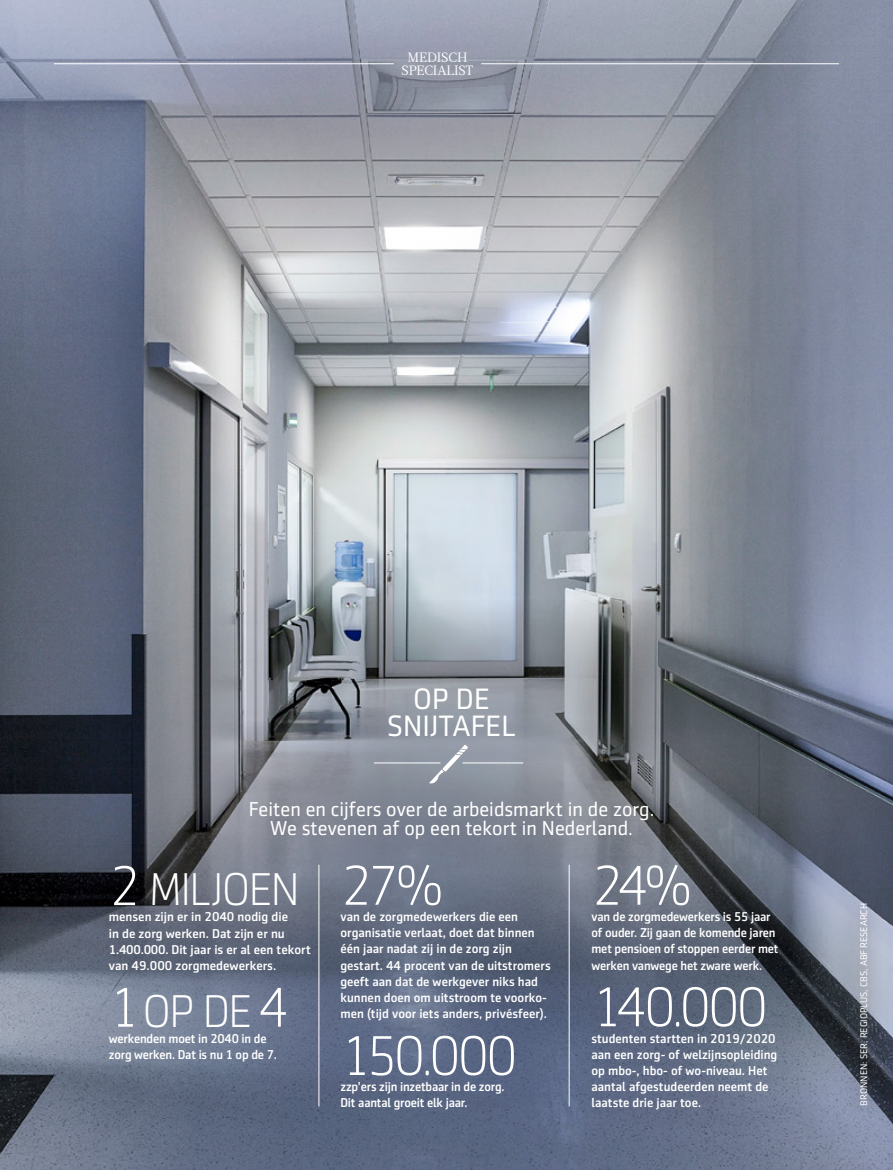
<style>
.page{position:relative;width:893px;height:1170px;background:#fff}
.page>*{position:absolute;margin:0;border:0;box-sizing:border-box;transform-origin:0 0}
.t1{font:300 56.7px "Sentico Sans DT";letter-spacing:-.06em;color:#fff}
.t2{font:300 46.5px "Sentico Sans DT";letter-spacing:-.04em;color:#fff}
.t3{font:29.85px/27px "Sentico Sans DT";color:#fff;text-align:center}
.t4{font:20.4px/18.9px "Sentico Sans DT";color:#fff;text-align:center}
.t5{font:13.5px/13.5px "Acta";letter-spacing:-.01em;color:#fff;text-align:center}
.t6{font:500 12.9px/16.2px "Sentico Sans DT";color:#fff}
.t7{font:9.75px "Sentico Sans DT";color:#fff}
.s1{font-size:56.7px}
</style>
<div class="page">
<img style="left:0;top:0;width:893px;height:1169px">
<hr style="left:54px;top:63px;width:340px;height:1px;background:#fff">
<hr style="left:481px;top:63px;width:358px;height:1px;background:#fff">
<svg style="left:208px;top:720px;width:488px;height:148px;background:#7c808b"></svg>
<svg style="left:320px;top:598px;width:370px;height:162px;background:#848a92"></svg>
<hr style="left:374px;top:762px;width:66px;height:1px;background:#fff">
<hr style="left:463px;top:762px;width:60px;height:1px;background:#fff">
<svg style="left:429px;top:744px;width:39px;height:40px;background:#9da3ae"></svg>
<div style="left:842px;top:886px;width:43px;height:236px;background:#29211a;opacity:.75"></div>
<hr style="left:569px;top:864px;width:1px;height:242px;background:#fff">
<hr style="left:318px;top:864px;width:1px;height:242px;background:#fff">
<p class="t5" style="left:402px;top:51px;width:73px">MEDISCH<br>SPECIALIST</p>
<h3 class="t3" style="left:387px;top:685px;width:130px">OP DE<br>SNIJTAFEL</h3>
<h3 class="t4" style="left:249px;top:799px;width:407px">Feiten en cijfers over de arbeidsmarkt in de zorg.<br>We stevenen af op een tekort in Nederland.</h3>
<h2 class="t2" style="left:109px;top:864px;width:192px"><span class="s1">2</span> MILJOEN</h2>
<p class="t6" style="left:109px;top:908px;width:203px">mensen zijn er in 2040 nodig die<br>in de zorg werken. Dat zijn er nu<br>1.400.000. Dit jaar is er al een tekort van 49.000 zorgmedewerkers.</p>
<h2 class="t2" style="left:109px;top:986px;width:181px"><span class="s1">1</span> OP DE <span class="s1">4</span></h2>
<p class="t6" style="left:109px;top:1030px;width:170px">werkenden moet in 2040 in de zorg werken. Dat is nu 1 op de 7.</p>
<h1 class="t1" style="left:340px;top:855px;width:104px">27%</h1>
<p class="t6" style="left:340px;top:908px;width:212px">van de zorgmedewerkers die een organisatie verlaat, doet dat binnen één jaar nadat zij in de zorg zijn gestart. 44 procent van de uitstromers geeft aan dat de werkgever niks had kunnen doen om uitstroom te voorko&shy;men (tijd voor iets anders, privésfeer).</p>
<h1 class="t1" style="left:340px;top:1025px;width:179px">150.000</h1>
<p class="t6" style="left:340px;top:1078px;width:166px">zzp’ers zijn inzetbaar in de zorg.<br>Dit aantal groeit elk jaar.</p>
<h1 class="t1" style="left:591px;top:855px;width:102px">24%</h1>
<p class="t6" style="left:591px;top:908px;width:189px">van de zorgmedewerkers is 55 jaar of ouder. Zij gaan de komende jaren met pensioen of stoppen eerder met werken vanwege het zware werk.</p>
<h1 class="t1" style="left:591px;top:976px;width:178px">140.000</h1>
<p class="t6" style="left:591px;top:1029px;width:187px">studenten startten in 2019/2020 aan een zorg- of welzijnsopleiding op mbo-, hbo- of wo-niveau. Het aantal afgestudeerden neemt de laatste drie jaar toe.</p>
<p class="t7" style="left:858px;top:1105px;width:204px;rotate:-90deg">BRONNEN: SER, REGIOPLUS, CBS, ABF RESEARCH</p>
</div>
